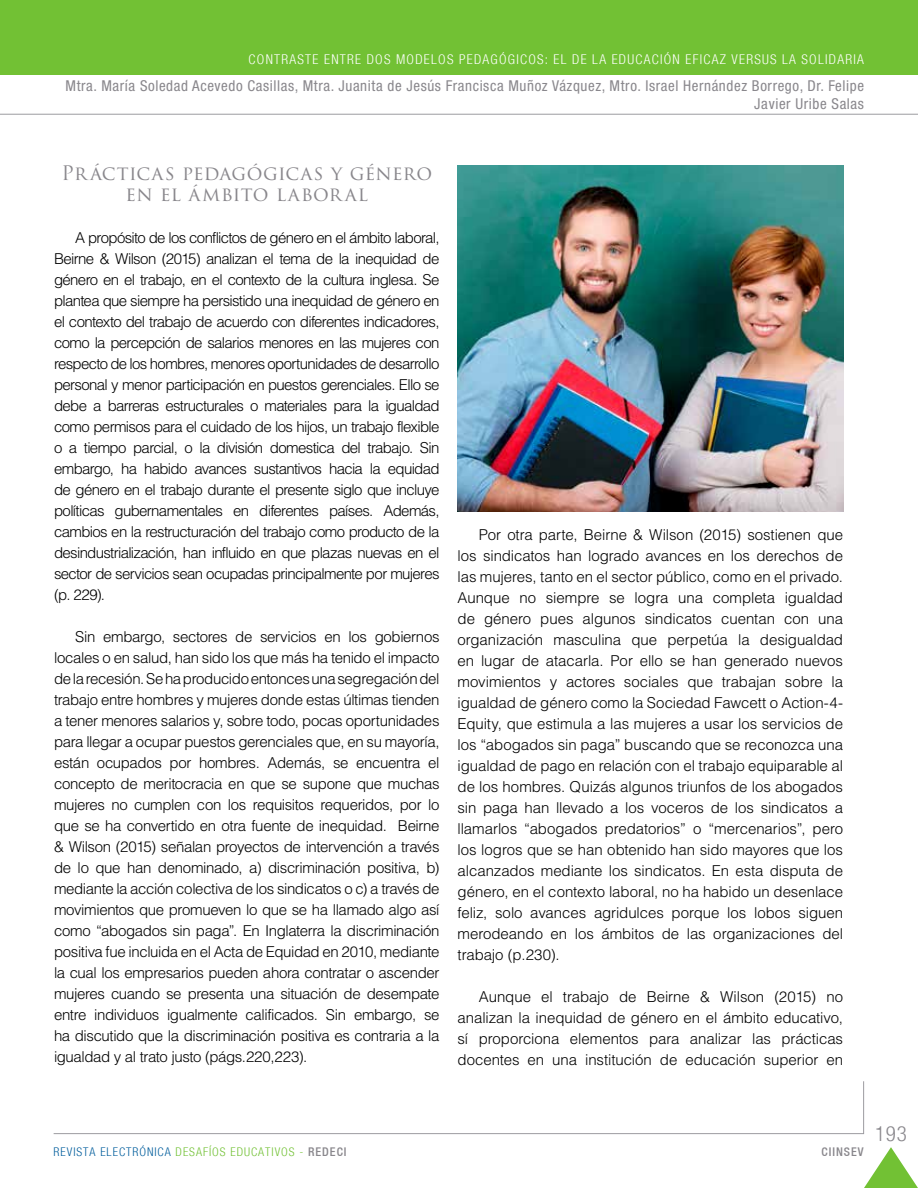
<style>
.page{position:relative;width:918px;height:1188px;background:#fff}
.page>*{position:absolute;margin:0;border:0;box-sizing:border-box;transform-origin:0 0}
.t1{font:300 condensed 21px "Helvetica Neue";color:#89878c}
.t2{font:19.5px/21px "Trajan Pro 3";letter-spacing:.015em;color:#89878c;text-align:center}
.t3{font:300 15px/21px "Helvetica LT Std";letter-spacing:-.015em;color:#000;text-align:justify}
.t4{font:condensed 15px/18px "Helvetica Neue LT Std";letter-spacing:.04em;color:#89878c;text-align:right}
.t5{font:300 condensed 13.5px "Helvetica Neue";letter-spacing:.095em;color:#fff}
.t6{font:300 condensed 12px "Helvetica Neue";letter-spacing:.08em;color:#72c134}
.t7{font:500 condensed 12px "Helvetica 67";letter-spacing:.08em;color:#89878c}
.s1{color:#005d9c}
.s2{font-family:"Helvetica 67";font-weight:500;color:#89878c}
</style>
<div class="page">
<img style="left:458px;top:165px;width:385px;height:346px">
<div style="left:0;top:0;width:918px;height:75px;background:#72c134"></div>
<hr style="left:0;top:114px;width:918px;height:1px;background:#9c9ba0">
<svg style="left:53px;top:1081px;width:811px;height:53px"></svg>
<svg style="left:864px;top:1147px;width:54px;height:41px"></svg>
<p class="t5" style="left:249px;top:52px;width:617px">CONTRASTE ENTRE DOS MODELOS PEDAGÓGICOS: EL DE LA EDUCACIÓN EFICAZ VERSUS LA SOLIDARIA</p>
<p class="t4" style="left:66px;top:77px;width:800px">Mtra. María Soledad Acevedo Casillas, Mtra. Juanita de Jesús Francisca Muñoz Vázquez, Mtro. Israel Hernández Borrego, Dr. Felipe<br>Javier Uribe Salas</p>
<h2 class="t2" style="left:61px;top:163px;width:372px">Prácticas pedagógicas y género en el ámbito laboral</h2>
<p class="t3" style="left:54px;top:227px;width:387px;text-indent:21px">A propósito de los conflictos de género en el ámbito laboral, Beirne &amp; Wilson (2015) analizan el tema de la inequidad de género en el trabajo, en el contexto de la cultura inglesa. Se plantea que siempre ha persistido una inequidad de género en el contexto del trabajo de acuerdo con diferentes indicadores, como la percepción de salarios menores en las mujeres con respecto de los hombres, menores oportunidades de desarrollo personal y menor participación en puestos gerenciales. Ello se debe a barreras estructurales o materiales para la igualdad como permisos para el cuidado de los hijos, un trabajo flexible o a tiempo parcial, o la división domestica del trabajo. Sin embargo, ha habido avances sustantivos hacia la equidad de género en el trabajo durante el presente siglo que incluye políticas gubernamentales en diferentes países. Además, cambios en la restructuración del trabajo como producto de la desindustrialización, han influido en que plazas nuevas en el sector de servicios sean ocupadas principalmente por mujeres (p. 229).</p>
<p class="t3" style="left:54px;top:626px;width:387px;text-indent:21px">Sin embargo, sectores de servicios en los gobiernos locales o en salud, han sido los que más ha tenido el impacto de la recesión. Se ha producido entonces una segregación del trabajo entre hombres y mujeres donde estas últimas tienden a tener menores salarios y, sobre todo, pocas oportunidades para llegar a ocupar puestos gerenciales que, en su mayoría, están ocupados por hombres. Además, se encuentra el concepto de meritocracia en que se supone que muchas mujeres no cumplen con los requisitos requeridos, por lo que se ha convertido en otra fuente de inequidad. Beirne &amp; Wilson (2015) señalan proyectos de intervención a través de lo que han denominado, a) discriminación positiva, b) mediante la acción colectiva de los sindicatos o c) a través de movimientos que promueven lo que se ha llamado algo así como “abogados sin paga”. En Inglaterra la discriminación positiva fue incluida en el Acta de Equidad en 2010, mediante la cual los empresarios pueden ahora contratar o ascender mujeres cuando se presenta una situación de desempate entre individuos igualmente calificados. Sin embargo, se ha discutido que la discriminación positiva es contraria a la igualdad y al trato justo (págs.220,223).</p>
<p class="t3" style="left:458px;top:524px;width:387px;text-indent:21px">Por otra parte, Beirne &amp; Wilson (2015) sostienen que los sindicatos han logrado avances en los derechos de las mujeres, tanto en el sector público, como en el privado.<br>Aunque no siempre se logra una completa igualdad de género pues algunos sindicatos cuentan con una organización masculina que perpetúa la desigualdad en lugar de atacarla. Por ello se han generado nuevos movimientos y actores sociales que trabajan sobre la igualdad de género como la Sociedad Fawcett o Action-4- Equity, que estimula a las mujeres a usar los servicios de los “abogados sin paga” buscando que se reconozca una igualdad de pago en relación con el trabajo equiparable al de los hombres. Quizás algunos triunfos de los abogados sin paga han llevado a los voceros de los sindicatos a llamarlos “abogados predatorios” o “mercenarios”, pero los logros que se han obtenido han sido mayores que los alcanzados mediante los sindicatos. En esta disputa de género, en el contexto laboral, no ha habido un desenlace feliz, solo avances agridulces porque los lobos siguen merodeando en los ámbitos de las organizaciones del trabajo (p.230).</p>
<p class="t3" style="left:458px;top:986px;width:387px;text-indent:21px">Aunque el trabajo de Beirne &amp; Wilson (2015) no analizan la inequidad de género en el ámbito educativo, sí proporciona elementos para analizar las prácticas docentes en una institución de educación superior en</p>
<p class="t6" style="left:54px;top:1145px;width:294px"><span class="s1">REVISTA ELECTRÓNICA</span> DESAFÍOS EDUCATIVOS - <span class="s2">REDECI</span></p>
<p class="t7" style="left:822px;top:1144px;width:43px">CIINSEV</p>
<h1 class="t1" style="left:875px;top:1121px;width:33px">193</h1>
</div>
